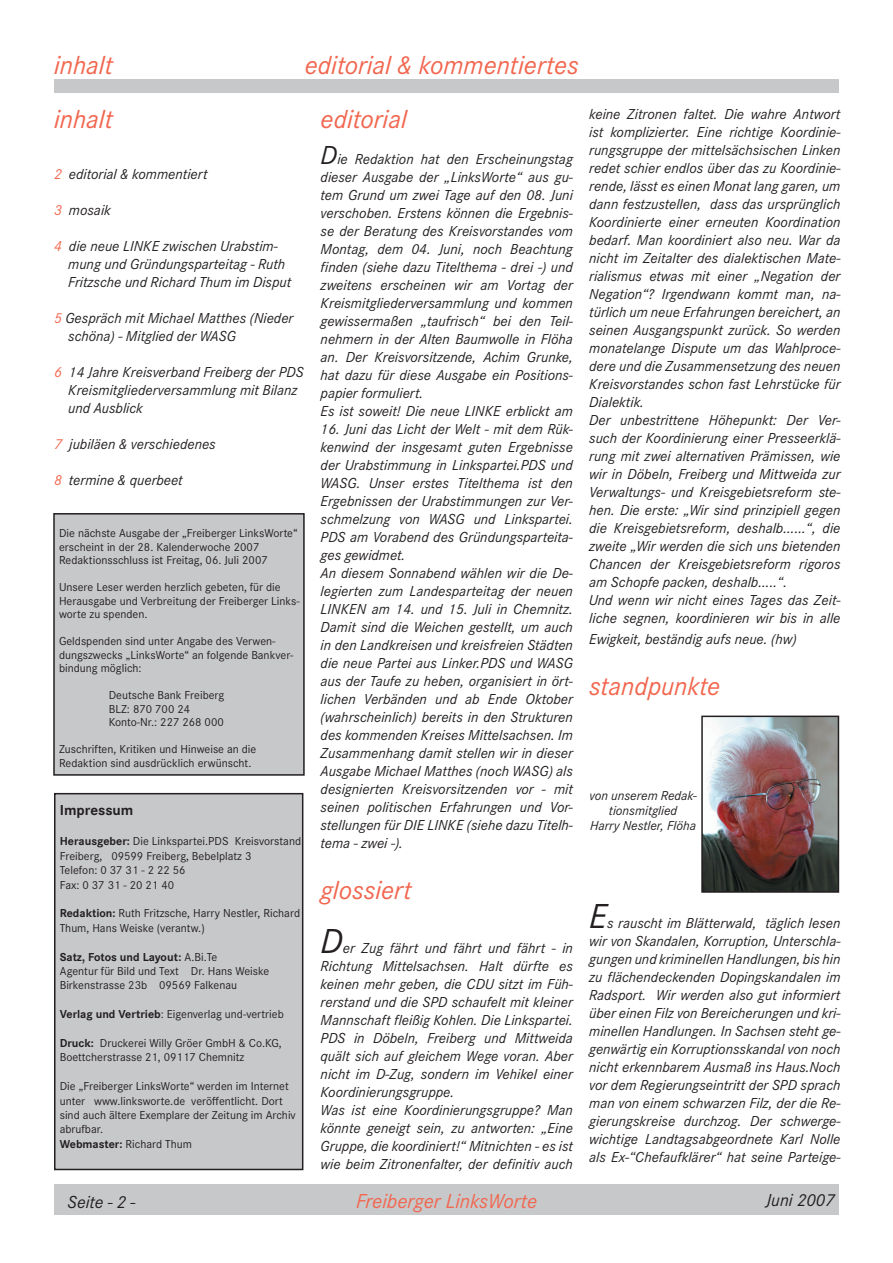
<style>
.page{position:relative;width:893px;height:1263px;background:#fff}
.page>*{position:absolute;margin:0;border:0;box-sizing:border-box;transform-origin:0 0}
.t1{font:italic 36px "Corporate S";color:#231f20}
.t2{font:italic 27px "Corporate S";color:#f2664f}
.t3{font:italic 21px "Corporate S";color:#f2664f}
.t4{font:italic 18px "Corporate S";color:#231f20}
.t5{font:italic 15px/18px "Corporate S";color:#231f20}
.t6{font:700 15px "Corporate S";color:#231f20}
.t7{font:italic 13.5px/15px "Corporate S";color:#231f20;text-align:center}
.t8{font:12px/14.4px "Corporate S";color:#231f20}
.s1{color:#f2664f}
.s2{font-weight:700}
.s3{font-size:27px}
</style>
<div class="page">
<div style="left:54px;top:79px;width:785px;height:14px;background:#c7c8ca"></div>
<div style="left:54px;top:1185px;width:785px;height:30px;background:#c7c8ca"></div>
<div style="left:55px;top:794px;width:248px;height:375px;background:#c7c8ca"></div>
<div style="left:54px;top:793px;width:249px;height:377px;border:2px solid #231f20"></div>
<div style="left:54px;top:514px;width:250px;height:261px;background:#c7c8ca"></div>
<div style="left:53px;top:513px;width:252px;height:263px;border:2px solid #231f20"></div>
<img style="left:704px;top:719px;width:132px;height:171px">
<div style="left:701px;top:716px;width:138px;height:177px;border:2px solid #231f20"></div>
<h2 class="t2" style="left:54px;top:50px;width:60px">inhalt</h2>
<h2 class="t2" style="left:305px;top:50px;width:275px">editorial &amp; kommentiertes</h2>
<h2 class="t2" style="left:54px;top:104px;width:60px">inhalt</h2>
<p class="t5" style="left:54px;top:165px;width:155px"><span class="s1">2</span> editorial &amp; kommentiert</p>
<p class="t5" style="left:54px;top:201px;width:58px"><span class="s1">3</span> mosaik</p>
<p class="t5" style="left:68px;top:237px;width:225px;text-indent:-14px"><span class="s1">4</span> die neue LINKE zwischen Urabstim&shy;mung und Gründungsparteitag - Ruth<br>Fritzsche und Richard Thum im Disput</p>
<p class="t5" style="left:68px;top:309px;width:227px;text-indent:-14px"><span class="s1">5</span> Gespräch mit Michael Matthes (Nieder schöna) - Mitglied der WASG</p>
<p class="t5" style="left:68px;top:363px;width:237px;text-indent:-14px"><span class="s1">6</span> 14 Jahre Kreisverband Freiberg der PDS<br>Kreismitgliederversammlung mit Bilanz und Ausblick</p>
<p class="t5" style="left:54px;top:435px;width:163px"><span class="s1">7</span> jubiläen &amp; verschiedenes</p>
<p class="t5" style="left:54px;top:471px;width:130px"><span class="s1">8</span> termine &amp; querbeet</p>
<p class="t8" style="left:59px;top:526px;width:240px;line-height:13.5px">Die nächste Ausgabe der „Freiberger LinksWorte“ erscheint in der 28. Kalenderwoche 2007<br>Redaktionsschluss ist Freitag, 06. Juli 2007</p>
<p class="t8" style="left:59px;top:580px;width:242px;line-height:13.5px">Unsere Leser werden herzlich gebeten, für die<br>Herausgabe und Verbreitung der Freiberger Links&shy;worte zu spenden.</p>
<p class="t8" style="left:59px;top:634px;width:236px;line-height:13.5px">Geldspenden sind unter Angabe des Verwen&shy;dungszwecks „LinksWorte“ an folgende Bankver&shy;bindung möglich:</p>
<p class="t8" style="left:109px;top:688px;width:117px;line-height:13.5px">Deutsche Bank Freiberg<br>BLZ: 870 700 24<br>Konto-Nr.: 227 268 000</p>
<p class="t8" style="left:59px;top:742px;width:199px;line-height:13.5px">Zuschriften, Kritiken und Hinweise an die<br>Redaktion sind ausdrücklich erwünscht.</p>
<p class="t6" style="left:60px;top:801px;width:75px">Impressum</p>
<p class="t8" style="left:60px;top:834px;width:243px"><span class="s2">Herausgeber:</span> Die Linkspartei.PDS Kreisvorstand Freiberg, 09599 Freiberg, Bebelplatz 3<br>Telefon: 0 37 31 - 2 22 56<br>Fax: 0 37 31 - 20 21 40</p>
<p class="t8" style="left:60px;top:906px;width:242px"><span class="s2">Redaktion:</span> Ruth Fritzsche, Harry Nestler, Richard<br>Thum, Hans Weiske (verantw.)</p>
<p class="t8" style="left:60px;top:949px;width:211px"><span class="s2">Satz, Fotos und Layout:</span> A.Bi.Te<br>Agentur für Bild und Text Dr. Hans Weiske<br>Birkenstrasse 23b 09569 Falkenau</p>
<p class="t8" style="left:60px;top:1007px;width:226px"><span class="s2">Verlag und Vertrieb</span>: Eigenverlag und-vertrieb</p>
<p class="t8" style="left:60px;top:1036px;width:223px"><span class="s2">Druck:</span> Druckerei Willy Gröer GmbH &amp; Co.KG,<br>Boettcherstrasse 21, 09117 Chemnitz</p>
<p class="t8" style="left:60px;top:1079px;width:238px">Die „Freiberger LinksWorte“ werden im Internet unter www.linksworte.de veröffentlicht. Dort sind auch ältere Exemplare der Zeitung im Archiv abrufbar.<br><span class="s2">Webmaster:</span> Richard Thum</p>
<h2 class="t2" style="left:321px;top:104px;width:88px">editorial</h2>
<p class="t5" style="left:321px;top:150px;width:254px"><span class="s3">D</span>ie Redaktion hat den Erscheinungstag dieser Ausgabe der „LinksWorte“ aus gu&shy;tem Grund um zwei Tage auf den 08. Juni verschoben. Erstens können die Ergebnis&shy;se der Beratung des Kreisvorstandes vom Montag, dem 04. Juni, noch Beachtung finden (siehe dazu Titelthema - drei -) und zweitens erscheinen wir am Vortag der Kreismitgliederversammlung und kommen gewissermaßen „taufrisch“ bei den Teil&shy;nehmern in der Alten Baumwolle in Flöha an. Der Kreisvorsitzende, Achim Grunke, hat dazu für diese Ausgabe ein Positions&shy;papier formuliert.<br>Es ist soweit! Die neue LINKE erblickt am</p>
<p class="t5" style="left:321px;top:420px;width:254px">16. Juni das Licht der Welt - mit dem Rük&shy;kenwind der insgesamt guten Ergebnisse der Urabstimmung in Linkspartei.PDS und WASG. Unser erstes Titelthema ist den Ergebnissen der Urabstimmungen zur Ver&shy;schmelzung von WASG und Linkspartei.<br>PDS am Vorabend des Gründungsparteita&shy;ges gewidmet.<br>An diesem Sonnabend wählen wir die De&shy;legierten zum Landesparteitag der neuen LINKEN am 14. und 15. Juli in Chemnitz.<br>Damit sind die Weichen gestellt, um auch in den Landkreisen und kreisfreien Städten die neue Partei aus Linker.PDS und WASG aus der Taufe zu heben, organisiert in ört&shy;lichen Verbänden und ab Ende Oktober (wahrscheinlich) bereits in den Strukturen des kommenden Kreises Mittelsachsen. Im Zusammenhang damit stellen wir in dieser Ausgabe Michael Matthes (noch WASG) als designierten Kreisvorsitzenden vor - mit seinen politischen Erfahrungen und Vor&shy;stellungen für DIE LINKE (siehe dazu Titelh&shy;tema - zwei -).</p>
<h2 class="t2" style="left:321px;top:874px;width:93px">glossiert</h2>
<h1 class="t1" style="left:321px;top:920px;width:24px">D</h1>
<p class="t5" style="left:321px;top:939px;width:254px;text-indent:22px">er Zug fährt und fährt und fährt - in Richtung Mittelsachsen. Halt dürfte es keinen mehr geben, die CDU sitzt im Füh&shy;rerstand und die SPD schaufelt mit kleiner Mannschaft fleißig Kohlen. Die Linkspartei.<br>PDS in Döbeln, Freiberg und Mittweida quält sich auf gleichem Wege voran. Aber nicht im D-Zug, sondern im Vehikel einer Koordinierungsgruppe.<br>Was ist eine Koordinierungsgruppe? Man könnte geneigt sein, zu antworten: „Eine Gruppe, die koordiniert!“ Mitnichten - es ist wie beim Zitronenfalter, der definitiv auch</p>
<p class="t5" style="left:589px;top:105px;width:253px">keine Zitronen faltet. Die wahre Antwort ist komplizierter. Eine richtige Koordinie&shy;rungsgruppe der mittelsächsischen Linken redet schier endlos über das zu Koordinie&shy;rende, lässt es einen Monat lang garen, um dann festzustellen, dass das ursprünglich Koordinierte einer erneuten Koordination bedarf. Man koordiniert also neu. War da nicht im Zeitalter des dialektischen Mate&shy;rialismus etwas mit einer „Negation der Negation“? Irgendwann kommt man, na&shy;türlich um neue Erfahrungen bereichert, an seinen Ausgangspunkt zurück. So werden monatelange Dispute um das Wahlproce&shy;dere und die Zusammensetzung des neuen Kreisvorstandes schon fast Lehrstücke für Dialektik.<br>Der unbestrittene Höhepunkt: Der Ver&shy;such der Koordinierung einer Presseerklä&shy;rung mit zwei alternativen Prämissen, wie wir in Döbeln, Freiberg und Mittweida zur Verwaltungs- und Kreisgebietsreform ste&shy;hen. Die erste: „Wir sind prinzipiell gegen die Kreisgebietsreform, deshalb......“, die zweite „Wir werden die sich uns bietenden Chancen der Kreisgebietsreform rigoros am Schopfe packen, deshalb.....“.<br>Und wenn wir nicht eines Tages das Zeit&shy;liche segnen, koordinieren wir bis in alle</p>
<p class="t5" style="left:589px;top:630px;width:209px">Ewigkeit, beständig aufs neue. (hw)</p>
<h2 class="t2" style="left:589px;top:671px;width:132px">standpunkte</h2>
<p class="t7" style="left:589px;top:788px;width:109px">von unserem Redak&shy;tionsmitglied<br>Harry Nestler, Flöha</p>
<h1 class="t1" style="left:589px;top:895px;width:20px">E</h1>
<p class="t5" style="left:589px;top:914px;width:253px;text-align:justify;text-indent:18px">s rauscht im Blätterwald, täglich lesen wir von Skandalen, Korruption, Unterschla&shy;gungen und kriminellen Handlungen, bis hin zu flächendeckenden Dopingskandalen im Radsport. Wir werden also gut informiert über einen Filz von Bereicherungen und kri&shy;minellen Handlungen. In Sachsen steht ge&shy;genwärtig ein Korruptionsskandal von noch nicht erkennbarem Ausmaß ins Haus.Noch vor dem Regierungseintritt der SPD sprach man von einem schwarzen Filz, der die Re&shy;gierungskreise durchzog. Der schwerge&shy;wichtige Landtagsabgeordnete Karl Nolle als Ex-“Chefaufklärer“ hat seine Parteige-</p>
<p class="t4" style="left:68px;top:1191px;width:69px">Seite - 2 -</p>
<h3 class="t3" style="left:356px;top:1189px;width:183px">Freiberger LinksWorte</h3>
<p class="t4" style="left:766px;top:1189px;width:70px">Juni 2007</p>
</div>
